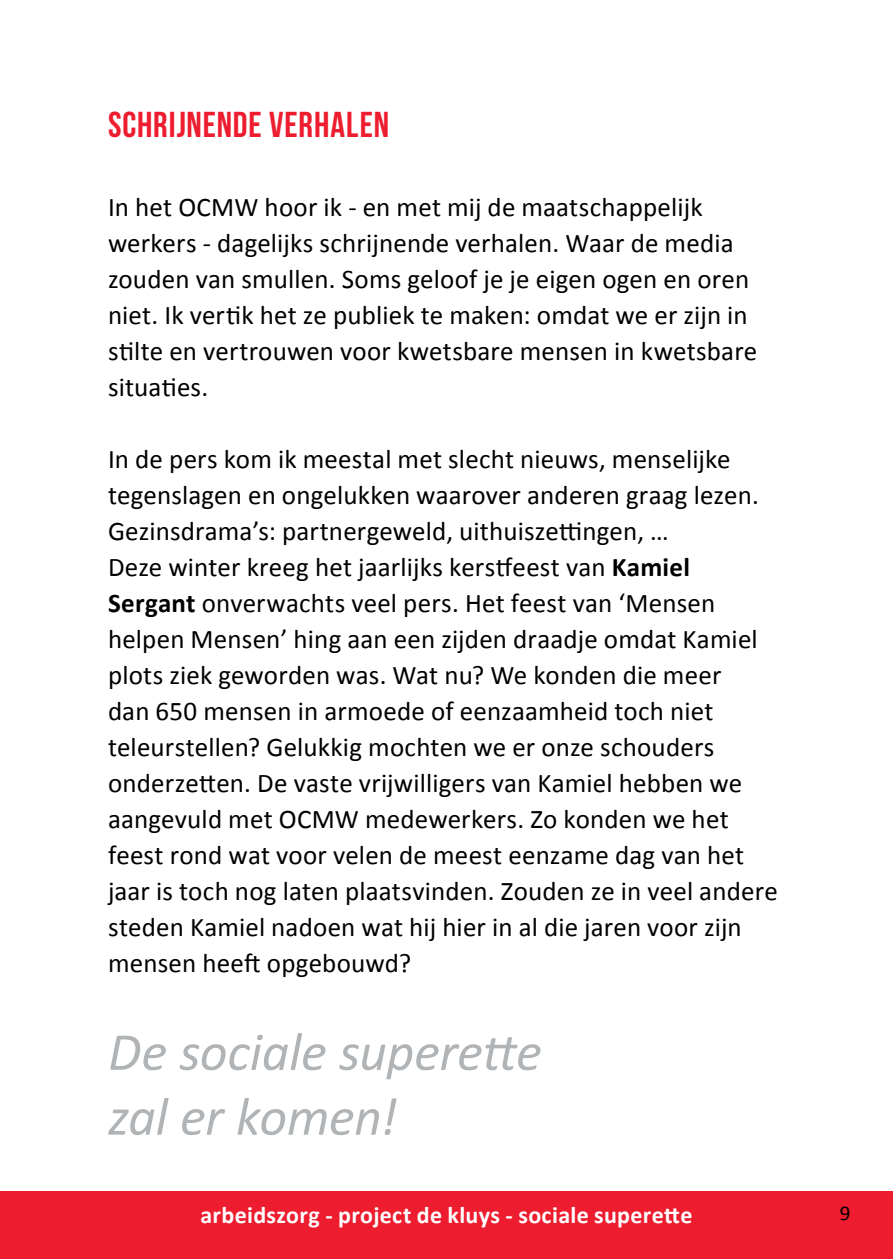
<style>
.page{position:relative;width:893px;height:1259px;background:#fff}
.page>*{position:absolute;margin:0;border:0;box-sizing:border-box;transform-origin:0 0}
.t1{font:italic 54px/64.8px "Calibri";letter-spacing:-.01em;color:#b1b4b6}
.t2{font:36px "Bebas Neue";letter-spacing:.025em;color:#ed1c2e}
.t3{font:27px/36px "Calibri";letter-spacing:.005em;color:#000}
.t4{font:700 24px "Calibri";letter-spacing:.015em;color:#fff}
.t5{font:21px "Calibri";color:#000}
.s1{font-weight:700}
</style>
<div class="page">
<div style="left:0;top:1191px;width:893px;height:68px;background:#ed1c2e"></div>
<h2 class="t2" style="left:108px;top:105px;width:283px">SCHRIJNENDE VERHALEN</h2>
<p class="t3" style="left:108px;top:188px;width:651px">In het OCMW hoor ik - en met mij de maatschappelijk werkers - dagelijks schrijnende verhalen. Waar de media zouden van smullen. Soms geloof je je eigen ogen en oren niet. Ik vertik het ze publiek te maken: omdat we er zijn in stilte en vertrouwen voor kwetsbare mensen in kwetsbare situaties.</p>
<p class="t3" style="left:108px;top:440px;width:671px">In de pers kom ik meestal met slecht nieuws, menselijke tegenslagen en ongelukken waarover anderen graag lezen.<br>Gezinsdrama’s: partnergeweld, uithuiszettingen, …<br>Deze winter kreeg het jaarlijks kerstfeest van <span class="s1">Kamiel Sergant</span> onverwachts veel pers. Het feest van ‘Mensen helpen Mensen’ hing aan een zijden draadje omdat Kamiel plots ziek geworden was. Wat nu? We konden die meer<br>dan 650 mensen in armoede of eenzaamheid toch niet teleurstellen? Gelukkig mochten we er onze schouders onderzetten. De vaste vrijwilligers van Kamiel hebben we aangevuld met OCMW medewerkers. Zo konden we het feest rond wat voor velen de meest eenzame dag van het jaar is toch nog laten plaatsvinden. Zouden ze in veel andere steden Kamiel nadoen wat hij hier in al die jaren voor zijn mensen heeft opgebouwd?</p>
<h1 class="t1" style="left:108px;top:1017px;width:435px">De sociale superette zal er komen!</h1>
<p class="t4" style="left:200px;top:1199px;width:493px">arbeidszorg - project de kluys - sociale superette</p>
<p class="t5" style="left:840px;top:1200px;width:12px">9</p>
</div>
